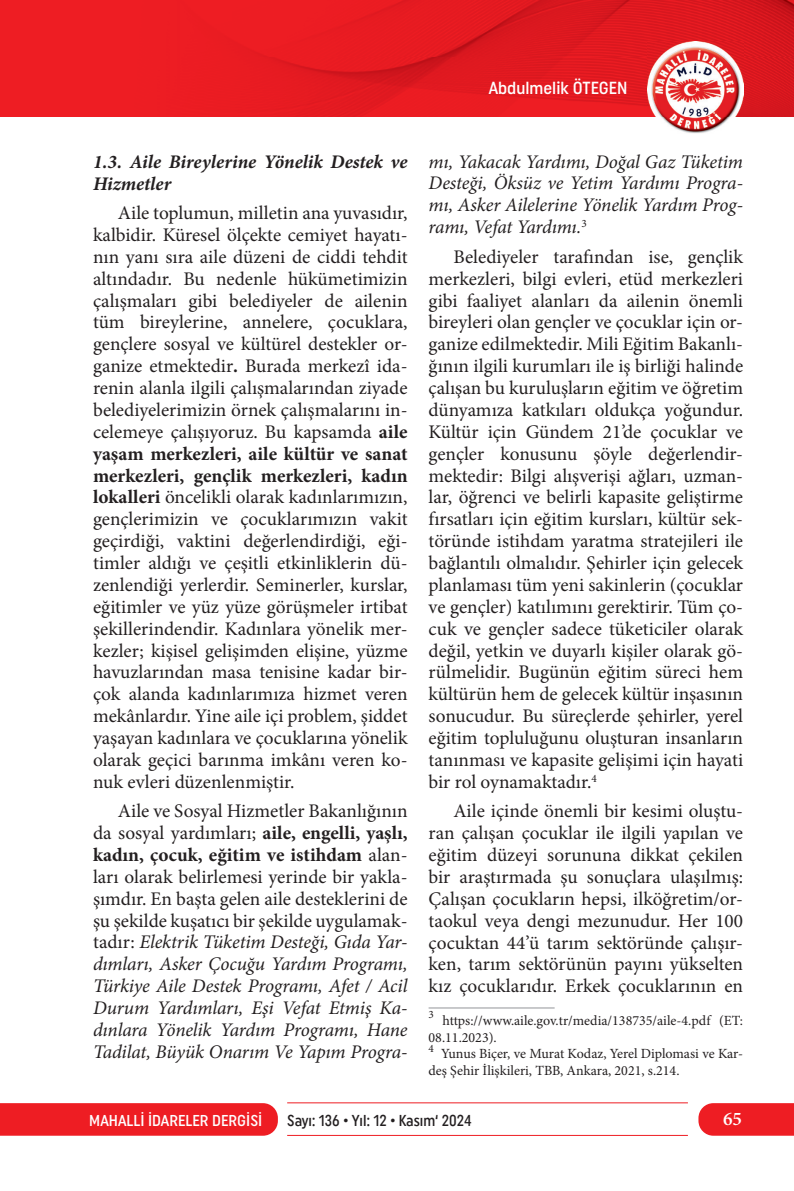
<style>
.page{position:relative;width:794px;height:1191px;background:#fff}
.page>*{position:absolute;margin:0;border:0;box-sizing:border-box;transform-origin:0 0}
.t1{font:19.25px/21.9px "Minion Pro";color:#231f20;text-align:justify}
.t2{font:italic 19.25px/21.9px "Minion Pro";letter-spacing:-.015em;color:#231f20;text-align:justify}
.t3{font:italic 700 19.25px/21.9px "Minion Pro";letter-spacing:-.005em;color:#231f20}
.t4{font:600 19.25px "Minion Pro";color:#fff}
.t5{font:500 17.5px "Uniform Condensed";color:#fff}
.t6{font:15.75px "Uniform Condensed 2";color:#231f20;scale:.95 1}
.t7{font:500 15.75px "Uniform Condensed";color:#fff}
.t8{font:14px/16.8px "Minion Pro";color:#231f20}
.t9{font:11.2px "Minion Pro";color:#231f20}
.s1{font-weight:700}
.s2{font-style:normal}
.s3{font-weight:700;font-style:normal}
</style>
<div class="page">
<div style="left:0;top:1103px;width:278px;height:32px;background:#ee1d23"></div>
<div style="left:698px;top:1103px;width:96px;height:32px;background:#ee1d23"></div>
<hr style="left:287px;top:1102px;width:401px;height:1px;background:#ee1d23">
<hr style="left:287px;top:1135px;width:401px;height:1px;background:#ee1d23">
<img style="left:8px;top:0;width:786px;height:58px">
<img style="left:743px;top:58px;width:51px;height:59px">
<img style="left:8px;top:58px;width:639px;height:59px">
<img style="left:647px;top:42px;width:96px;height:91px">
<hr style="left:428px;top:1007px;width:126px;height:1px;background:#939598">
<p class="t5" style="left:489px;top:77px;width:140px">Abdulmelik ÖTEGEN</p>
<p class="t3" style="left:93px;top:150px;width:316px">1.3. Aile Bireylerine Yönelik Destek ve<br>Hizmetler</p>
<p class="t1" style="left:93px;top:202px;width:316px;text-indent:25px">Aile toplumun, milletin ana yuvasıdır, kalbidir. Küresel ölçekte cemiyet hayatı&shy;nın yanı sıra aile düzeni de ciddi tehdit altındadır. Bu nedenle hükümetimizin çalışmaları gibi belediyeler de ailenin tüm bireylerine, annelere, çocuklara, gençlere sosyal ve kültürel destekler or&shy;ganize etmektedir<span class="s1">.</span> Burada merkezî ida&shy;renin alanla ilgili çalışmalarından ziyade belediyelerimizin örnek çalışmalarını in&shy;celemeye çalışıyoruz. Bu kapsamda <span class="s1">aile yaşam merkezleri, aile kültür ve sanat merkezleri, gençlik merkezleri, kadın lokalleri</span> öncelikli olarak kadınlarımızın, gençlerimizin ve çocuklarımızın vakit geçirdiği, vaktini değerlendirdiği, eği&shy;timler aldığı ve çeşitli etkinliklerin dü&shy;zenlendiği yerlerdir. Seminerler, kurslar, eğitimler ve yüz yüze görüşmeler irtibat şekillerindendir. Kadınlara yönelik mer&shy;kezler; kişisel gelişimden elişine, yüzme havuzlarından masa tenisine kadar bir&shy;çok alanda kadınlarımıza hizmet veren mekânlardır. Yine aile içi problem, şiddet yaşayan kadınlara ve çocuklarına yönelik olarak geçici barınma imkânı veren ko&shy;nuk evleri düzenlenmiştir.</p>
<p class="t2" style="left:93px;top:800px;width:316px;text-indent:25px"><span class="s2">Aile ve Sosyal Hizmetler Bakanlığının da sosyal yardımları;</span> <span class="s3">aile, engelli, yaşlı, kadın, çocuk, eğitim ve istihdam</span> <span class="s2">alan&shy;ları olarak belirlemesi yerinde bir yakla&shy;şımdır. En başta gelen aile desteklerini de şu şekilde kuşatıcı bir şekilde uygulamak&shy;tadır:</span> Elektrik Tüketim Desteği, Gıda Yar&shy;dımları, Asker Çocuğu Yardım Programı, Türkiye Aile Destek Programı, Afet / Acil Durum Yardımları, Eşi Vefat Etmiş Ka&shy;dınlara Yönelik Yardım Programı, Hane Tadilat, Büyük Onarım Ve Yapım Progra-</p>
<p class="t2" style="left:428px;top:150px;width:316px">mı, Yakacak Yardımı, Doğal Gaz Tüketim Desteği, Öksüz ve Yetim Yardımı Progra&shy;mı, Asker Ailelerine Yönelik Yardım Prog&shy;ramı, Vefat Yardımı.<sup>3</sup></p>
<p class="t1" style="left:428px;top:246px;width:316px;text-indent:25px">Belediyeler tarafından ise, gençlik merkezleri, bilgi evleri, etüd merkezleri gibi faaliyet alanları da ailenin önemli bireyleri olan gençler ve çocuklar için or&shy;ganize edilmektedir. Mili Eğitim Bakanlı&shy;ğının ilgili kurumları ile iş birliği halinde çalışan bu kuruluşların eğitim ve öğretim dünyamıza katkıları oldukça yoğundur.<br>Kültür için Gündem 21’de çocuklar ve gençler konusunu şöyle değerlendir&shy;mektedir: Bilgi alışverişi ağları, uzman&shy;lar, öğrenci ve belirli kapasite geliştirme fırsatları için eğitim kursları, kültür sek&shy;töründe istihdam yaratma stratejileri ile bağlantılı olmalıdır. Şehirler için gelecek planlaması tüm yeni sakinlerin (çocuklar ve gençler) katılımını gerektirir. Tüm ço&shy;cuk ve gençler sadece tüketiciler olarak değil, yetkin ve duyarlı kişiler olarak gö&shy;rülmelidir. Bugünün eğitim süreci hem kültürün hem de gelecek kültür inşasının sonucudur. Bu süreçlerde şehirler, yerel eğitim topluluğunu oluşturan insanların tanınması ve kapasite gelişimi için hayati bir rol oynamaktadır.<sup>4</sup></p>
<p class="t1" style="left:428px;top:800px;width:316px;text-indent:25px">Aile içinde önemli bir kesimi oluştu&shy;ran çalışan çocuklar ile ilgili yapılan ve eğitim düzeyi sorununa dikkat çekilen bir araştırmada şu sonuçlara ulaşılmış:<br>Çalışan çocukların hepsi, ilköğretim/or&shy;taokul veya dengi mezunudur. Her 100 çocuktan 44’ü tarım sektöründe çalışır&shy;ken, tarım sektörünün payını yükselten kız çocuklarıdır. Erkek çocuklarının en</p>
<p class="t9" style="left:428px;top:1007px;width:7px">3</p>
<p class="t8" style="left:428px;top:1012px;width:316px;text-indent:14px">https://www.aile.gov.tr/media/138735/aile-4.pdf (ET:<br>08.11.2023).</p>
<p class="t9" style="left:428px;top:1041px;width:7px">4</p>
<p class="t8" style="left:428px;top:1045px;width:316px;text-indent:12px">Yunus Biçer, ve Murat Kodaz, Yerel Diplomasi ve Kar&shy;deş Şehir İlişkileri, TBB, Ankara, 2021, s.214.</p>
<p class="t7" style="left:89px;top:1111px;width:175px">MAHALLİ İDARELER DERGİSİ</p>
<p class="t6" style="left:287px;top:1111px;width:196px">Sayı: 136 • Yıl: 12 • Kasım‘ 2024</p>
<p class="t4" style="left:723px;top:1105px;width:20px">65</p>
</div>
